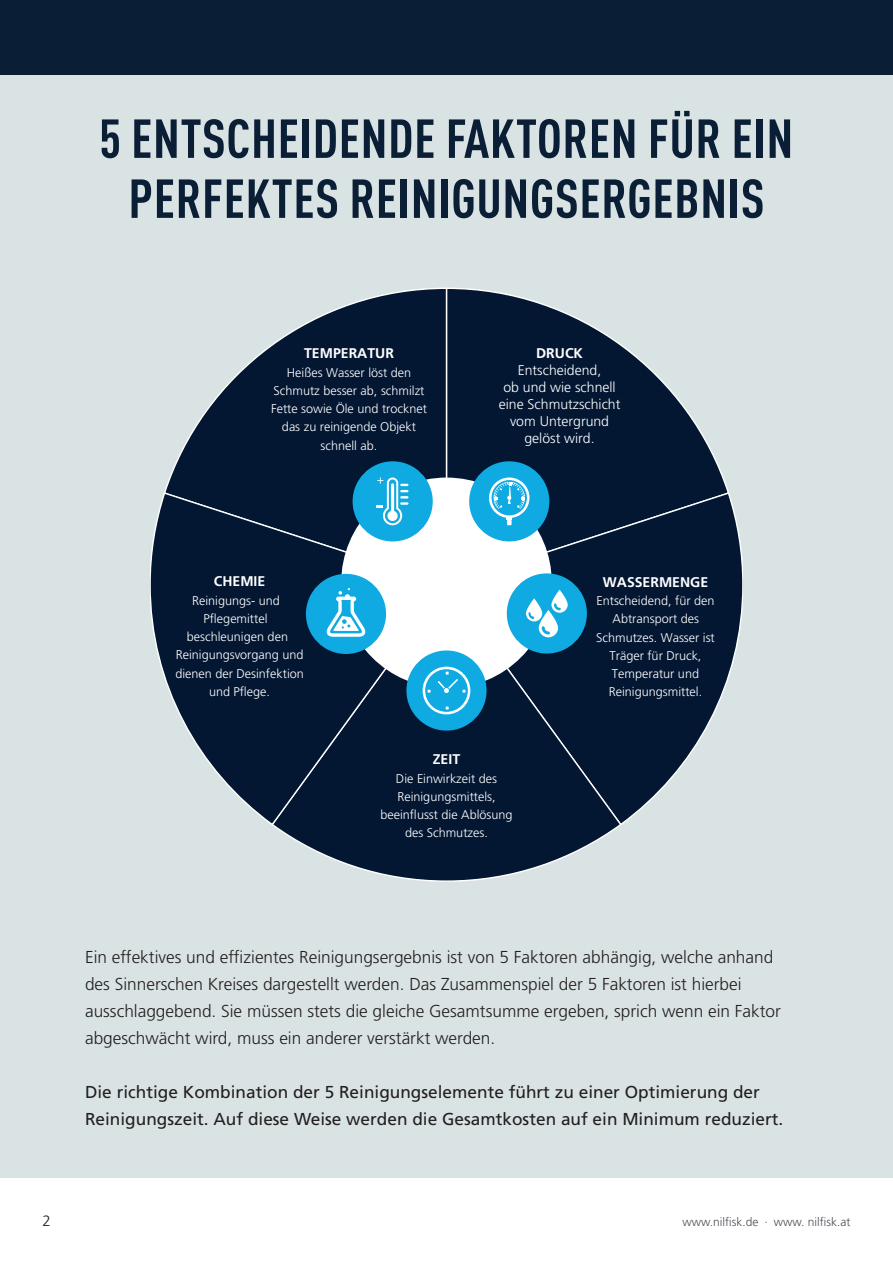
<style>
.page{position:relative;width:893px;height:1263px;background:#fff}
.page>*{position:absolute;margin:0;border:0;box-sizing:border-box;transform-origin:0 0}
.t1{font:700 condensed 54px/60px "DINOT";letter-spacing:.01em;color:#0a1f35;text-align:center}
.t2{font:300 17.25px/27px "Frutiger LT Std";color:#231f20}
.t3{font:17.25px/27px "Frutiger LT Std";color:#231f20}
.t4{font:300 15px "Frutiger LT Std";color:#231f20}
.t5{font:300 14.1px/16.8px "Frutiger LT Std";color:#fff;text-align:center}
.t6{font:700 14.1px "Frutiger LT Std";color:#fff}
.t7{font:300 12.6px/18.3px "Frutiger LT Std";color:#fff;text-align:center}
.t8{font:300 12px "Frutiger LT Std";color:#4a4f55}
</style>
<div class="page">
<div style="left:0;top:0;width:893px;height:1178px;background:#dae3e4"></div>
<svg style="left:448px;top:288px;width:281px;height:203px"></svg>
<svg style="left:164px;top:288px;width:284px;height:203px"></svg>
<svg style="left:537px;top:491px;width:206px;height:333px"></svg>
<svg style="left:274px;top:582px;width:349px;height:300px;background:#22354d"></svg>
<svg style="left:150px;top:491px;width:299px;height:335px;background:#20324b"></svg>
<div style="left:341px;top:478px;width:211px;height:210px;background:#fff;border-radius:50%"></div>
<div style="left:469px;top:461px;width:80px;height:80px;background:#10aae2;border-radius:50%"></div>
<svg style="left:489px;top:477px;width:40px;height:48px"></svg>
<div style="left:306px;top:574px;width:80px;height:80px;background:#10aae2;border-radius:50%"></div>
<svg style="left:326px;top:588px;width:40px;height:49px"></svg>
<div style="left:353px;top:461px;width:80px;height:80px;background:#10aae2;border-radius:50%"></div>
<svg style="left:377px;top:477px;width:31px;height:48px"></svg>
<div style="left:507px;top:573px;width:80px;height:80px;background:#10aae2;border-radius:50%"></div>
<svg style="left:526px;top:590px;width:42px;height:47px"></svg>
<div style="left:406px;top:650px;width:81px;height:81px;background:#10aae2;border-radius:50%"></div>
<svg style="left:423px;top:667px;width:47px;height:47px"></svg>
<div style="left:0;top:0;width:893px;height:74px;background:#0a1f35"></div>
<h1 class="t1" style="left:99px;top:105px;width:695px">5 ENTSCHEIDENDE FAKTOREN FÜR EIN<br>PERFEKTES REINIGUNGSERGEBNIS</h1>
<p class="t6" style="left:304px;top:345px;width:91px">TEMPERATUR</p>
<p class="t7" style="left:271px;top:363px;width:157px">Heißes Wasser löst den<br>Schmutz besser ab, schmilzt<br>Fette sowie Öle und trocknet das zu reinigende Objekt schnell ab.</p>
<p class="t6" style="left:214px;top:573px;width:53px">CHEMIE</p>
<p class="t7" style="left:192px;top:591px;width:89px">Reinigungs- und</p>
<p class="t7" style="left:204px;top:609px;width:65px">Pflegemittel</p>
<p class="t7" style="left:187px;top:628px;width:103px">beschleunigen den</p>
<p class="t7" style="left:176px;top:646px;width:129px">Reinigungsvorgang und</p>
<p class="t7" style="left:175px;top:664px;width:130px">dienen der Desinfektion</p>
<p class="t7" style="left:209px;top:682px;width:63px">und Pflege.</p>
<p class="t6" style="left:536px;top:345px;width:48px">DRUCK</p>
<p class="t5" style="left:499px;top:362px;width:123px">Entscheidend,<br>ob und wie schnell eine Schmutzschicht vom Untergrund gelöst wird.</p>
<p class="t6" style="left:603px;top:574px;width:107px">WASSERMENGE</p>
<p class="t7" style="left:596px;top:592px;width:120px">Entscheidend, für den<br>Abtransport des<br>Schmutzes. Wasser ist<br>Träger für Druck,<br>Temperatur und<br>Reinigungsmittel.</p>
<p class="t6" style="left:433px;top:751px;width:29px">ZEIT</p>
<p class="t7" style="left:380px;top:769px;width:134px">Die Einwirkzeit des<br>Reinigungsmittels, beeinflusst die Ablösung des Schmutzes.</p>
<p class="t2" style="left:85px;top:943px;width:697px">Ein effektives und effizientes Reinigungsergebnis ist von 5 Faktoren abhängig, welche anhand des Sinnerschen Kreises dargestellt werden. Das Zusammenspiel der 5 Faktoren ist hierbei ausschlaggebend. Sie müssen stets die gleiche Gesamtsumme ergeben, sprich wenn ein Faktor abgeschwächt wird, muss ein anderer verstärkt werden.</p>
<h2 class="t3" style="left:85px;top:1078px;width:700px">Die richtige Kombination der 5 Reinigungselemente führt zu einer Optimierung der<br>Reinigungszeit. Auf diese Weise werden die Gesamtkosten auf ein Minimum reduziert.</h2>
<p class="t4" style="left:43px;top:1212px;width:10px">2</p>
<p class="t8" style="left:682px;top:1215px;width:170px">www.nilfisk.de ∙ www. nilfisk.at</p>
</div>
